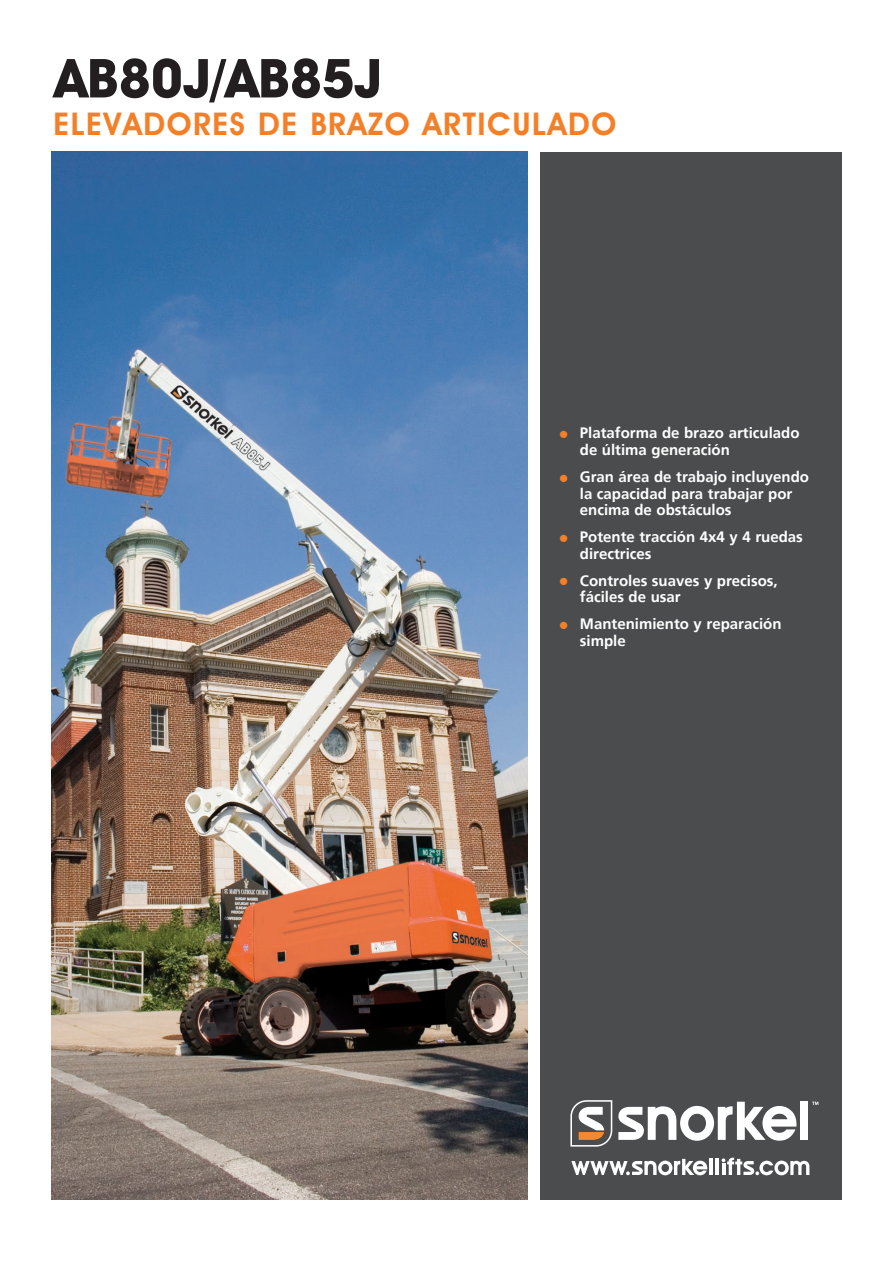
<style>
.page{position:relative;width:893px;height:1263px;background:#fff}
.page>*{position:absolute;margin:0;border:0;box-sizing:border-box;transform-origin:0 0}
.t1{font:700 54px "Avant Garde IT Cby BT";color:#231f20}
.t2{font:600 31.5px "Avant Garde IT Cby BT";letter-spacing:.05em;color:#f47f26}
.t3{font:700 15px/16.5px "Frutiger";color:#fff}
.s1{font-size:21px;color:#f47f26}
</style>
<div class="page">
<div style="left:540px;top:152px;width:301px;height:1047px;background:#4b4c4d"></div>
<hr style="left:709px;top:1159px;width:3px;height:16px;background:#fff">
<hr style="left:716px;top:1159px;width:3px;height:16px;background:#fff">
<svg style="left:571px;top:1159px;width:136px;height:16px"></svg>
<svg style="left:722px;top:1157px;width:87px;height:18px"></svg>
<svg style="left:812px;top:1102px;width:6px;height:3px"></svg>
<div style="left:800px;top:1102px;width:8px;height:38px;background:#fff"></div>
<svg style="left:618px;top:1102px;width:178px;height:39px"></svg>
<svg style="left:570px;top:1100px;width:42px;height:46px"></svg>
<img style="left:51px;top:152px;width:476px;height:1047px">
<p class="t1" style="left:55px;top:45px;width:329px">AB80J/AB85J</p>
<p class="t2" style="left:54px;top:104px;width:564px">ELEVADORES DE BRAZO ARTICULADO</p>
<p class="t3" style="left:580px;top:425px;width:221px;text-indent:-21px"><span class="s1">•</span> Plataforma de brazo articulado de última generación</p>
<p class="t3" style="left:580px;top:469px;width:231px;text-indent:-21px"><span class="s1">•</span> Gran área de trabajo incluyendo la capacidad para trabajar por encima de obstáculos</p>
<p class="t3" style="left:580px;top:529px;width:224px;text-indent:-21px"><span class="s1">•</span> Potente tracción 4x4 y 4 ruedas directrices</p>
<p class="t3" style="left:580px;top:572px;width:199px;text-indent:-21px"><span class="s1">•</span> Controles suaves y precisos, fáciles de usar</p>
<p class="t3" style="left:580px;top:616px;width:203px;text-indent:-21px"><span class="s1">•</span> Mantenimiento y reparación simple</p>
</div>
